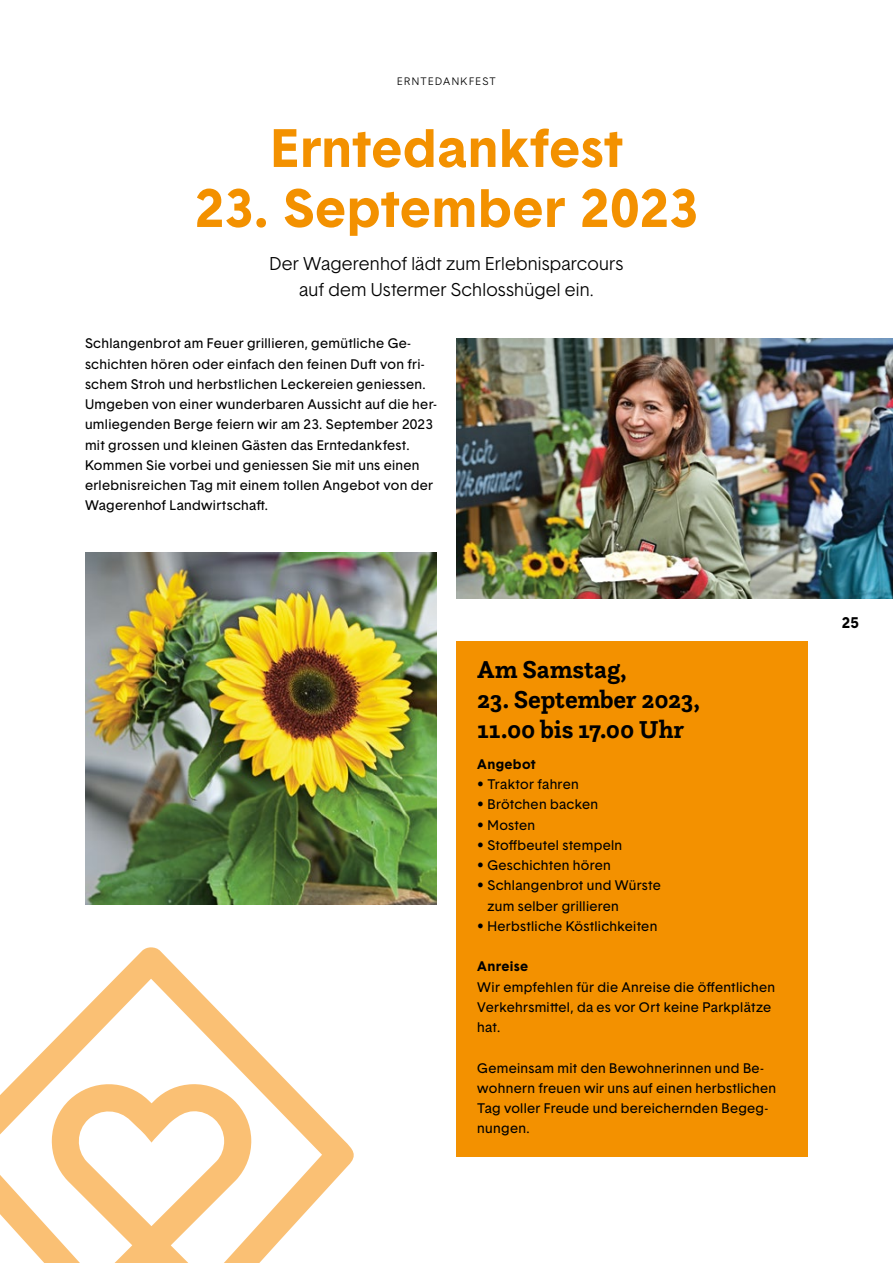
<style>
.page{position:relative;width:893px;height:1263px;background:#fff}
.page>*{position:absolute;margin:0;border:0;box-sizing:border-box;transform-origin:0 0}
.t1{font:700 52.5px "Basetica";letter-spacing:.005em;color:#f39100}
.t2{font:700 25.5px/30px "Questa Slab";letter-spacing:-.01em;color:#000}
.t3{font:300 18px/25.5px "Basetica";letter-spacing:.01em;color:#000;text-align:center}
.t4{font:700 15px "Basetica";color:#000}
.t5{font:13.5px/20.2px "Basetica";letter-spacing:.025em;color:#000}
.t6{font:700 13.5px "Basetica";letter-spacing:.02em;color:#000}
.t7{font:300 10.5px "Basetica";letter-spacing:.125em;color:#000}
</style>
<div class="page">
<svg style="left:1px;top:947px;width:353px;height:316px"></svg>
<div style="left:456px;top:641px;width:352px;height:516px;background:#f39100"></div>
<img style="left:456px;top:338px;width:437px;height:260px">
<img style="left:85px;top:553px;width:352px;height:352px">
<img style="left:0;top:0;width:1px;height:1263px">
<p class="t7" style="left:397px;top:74px;width:100px">ERNTEDANKFEST</p>
<h1 class="t1" style="left:270px;top:112px;width:354px">Erntedankfest</h1>
<h1 class="t1" style="left:195px;top:172px;width:505px">23. September 2023</h1>
<h3 class="t3" style="left:270px;top:251px;width:355px">Der Wagerenhof lädt zum Erlebnisparcours auf dem Ustermer Schlosshügel ein.</h3>
<p class="t5" style="left:85px;top:333px;width:353px">Schlangenbrot am Feuer grillieren, gemütliche Ge&shy;schichten hören oder einfach den feinen Duft von fri&shy;schem Stroh und herbstlichen Leckereien geniessen.<br>Umgeben von einer wunderbaren Aussicht auf die her&shy;umliegenden Berge feiern wir am 23. September 2023 mit grossen und kleinen Gästen das Erntedankfest.<br>Kommen Sie vorbei und geniessen Sie mit uns einen erlebnisreichen Tag mit einem tollen Angebot von der Wagerenhof Landwirtschaft.</p>
<h2 class="t2" style="left:477px;top:654px;width:151px">Am Samstag,</h2>
<h2 class="t2" style="left:477px;top:684px;width:224px">23. September 2023,<br>11.00 bis 17.00 Uhr</h2>
<p class="t6" style="left:477px;top:755px;width:60px">Angebot</p>
<p class="t5" style="left:477px;top:774px;width:103px">• Traktor fahren</p>
<p class="t5" style="left:477px;top:794px;width:122px">• Brötchen backen</p>
<p class="t5" style="left:477px;top:814px;width:59px">• Mosten</p>
<p class="t5" style="left:477px;top:835px;width:146px">• Stoffbeutel stempeln</p>
<p class="t5" style="left:477px;top:855px;width:135px">• Geschichten hören</p>
<p class="t5" style="left:487px;top:875px;width:175px;text-indent:-10px">• Schlangenbrot und Würste zum selber grillieren</p>
<p class="t5" style="left:477px;top:916px;width:181px">• Herbstliche Köstlichkeiten</p>
<p class="t6" style="left:477px;top:957px;width:52px">Anreise</p>
<p class="t5" style="left:477px;top:976px;width:299px">Wir empfehlen für die Anreise die öffentlichen<br>Verkehrsmittel, da es vor Ort keine Parkplätze hat.</p>
<p class="t5" style="left:477px;top:1057px;width:300px">Gemeinsam mit den Bewohnerinnen und Be&shy;wohnern freuen wir uns auf einen herbstlichen Tag voller Freude und bereichernden Begeg&shy;nungen.</p>
<p class="t4" style="left:842px;top:612px;width:19px">25</p>
</div>
